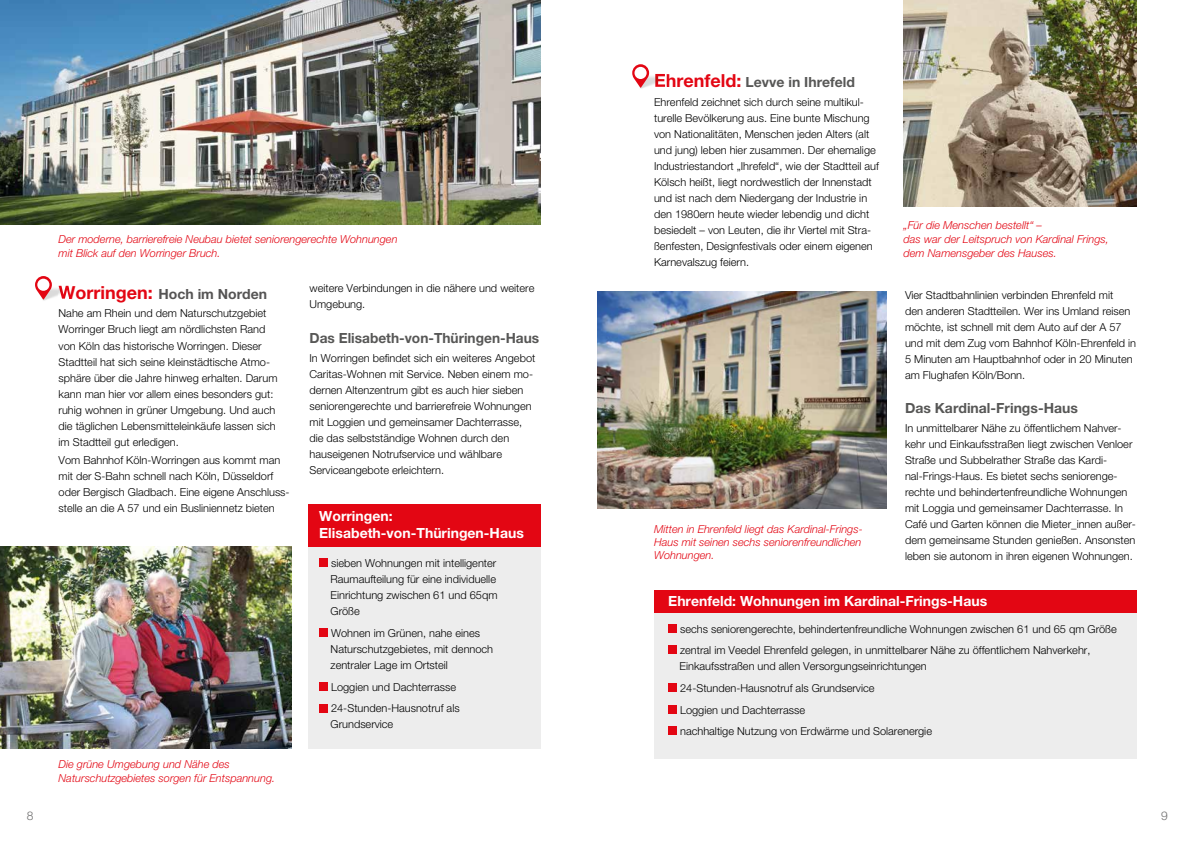
<style>
.page{position:relative;width:1191px;height:842px;background:#fff}
.page>*{position:absolute;margin:0;border:0;box-sizing:border-box;transform-origin:0 0}
.t1{font:700 14px "Helvetica Neue";color:#575756}
.t2{font:700 14px/16.8px "Helvetica Neue";color:#fff}
.t3{font:700 14px "Helvetica Neue";color:#555454}
.t4{font:300 12px "Helvetica Neue";color:#706f6f}
.t5{font:300 11px/16px "Helvetica Neue";color:#000}
.t6{font:italic 300 11px/14px "Helvetica Neue";color:#e30613}
.s1{font-size:18px;color:#e30613}
</style>
<div class="page">
<div style="left:308px;top:525px;width:232px;height:224px;background:#ededed"></div>
<div style="left:308px;top:504px;width:232px;height:43px;background:#e30613"></div>
<div style="left:319px;top:559px;width:9px;height:8px;background:#e30613"></div>
<div style="left:319px;top:628px;width:9px;height:9px;background:#e30613"></div>
<div style="left:319px;top:682px;width:9px;height:8px;background:#e30613"></div>
<div style="left:319px;top:704px;width:9px;height:8px;background:#e30613"></div>
<img style="left:0;top:0;width:540px;height:224px">
<img style="left:0;top:547px;width:291px;height:201px">
<img style="left:42px;top:285px;width:27px;height:16px">
<img style="left:59px;top:286px;width:10px;height:15px">
<svg style="left:35px;top:276px;width:17px;height:23px"></svg>
<div style="left:37px;top:279px;width:12px;height:12px;background:#fff;border-radius:50%"></div>
<img style="left:903px;top:0;width:233px;height:206px">
<img style="left:597px;top:291px;width:289px;height:218px">
<div style="left:654px;top:602px;width:482px;height:157px;background:#ededed"></div>
<div style="left:654px;top:590px;width:482px;height:22px;background:#e30613"></div>
<div style="left:668px;top:624px;width:9px;height:8px;background:#e30613"></div>
<div style="left:668px;top:646px;width:9px;height:8px;background:#e30613"></div>
<div style="left:668px;top:683px;width:9px;height:9px;background:#e30613"></div>
<div style="left:668px;top:705px;width:9px;height:8px;background:#e30613"></div>
<div style="left:668px;top:727px;width:9px;height:8px;background:#e30613"></div>
<svg style="left:655px;top:74px;width:11px;height:13px"></svg>
<svg style="left:632px;top:64px;width:17px;height:24px"></svg>
<div style="left:634px;top:67px;width:12px;height:12px;background:#fff;border-radius:50%"></div>
<p class="t4" style="left:27px;top:808px;width:8px">8</p>
<p class="t6" style="left:59px;top:232px;width:340px">Der moderne, barrierefreie Neubau bietet seniorengerechte Wohnungen mit Blick auf den Worringer Bruch.</p>
<p class="t3" style="left:59px;top:285px;width:210px"><span class="s1">Worringen:</span> Hoch im Norden</p>
<p class="t5" style="left:59px;top:305px;width:220px">Nahe am Rhein und dem Naturschutzgebiet Worringer Bruch liegt am nördlichsten Rand von Köln das historische Worringen. Dieser Stadtteil hat sich seine kleinstädtische Atmo&shy;sphäre über die Jahre hinweg erhalten. Darum kann man hier vor allem eines besonders gut: ruhig wohnen in grüner Umgebung. Und auch die täglichen Lebensmitteleinkäufe lassen sich im Stadtteil gut erledigen.</p>
<p class="t5" style="left:59px;top:452px;width:233px">Vom Bahnhof Köln-Worringen aus kommt man mit der S-Bahn schnell nach Köln, Düsseldorf oder Bergisch Gladbach. Eine eigene Anschluss&shy;stelle an die A 57 und ein Busliniennetz bieten</p>
<p class="t6" style="left:59px;top:756px;width:218px">Die grüne Umgebung und Nähe des<br>Naturschutzgebietes sorgen für Entspannung.</p>
<p class="t5" style="left:309px;top:280px;width:226px">weitere Verbindungen in die nähere und weitere<br>Umgebung.</p>
<p class="t1" style="left:309px;top:329px;width:231px">Das Elisabeth-von-Thüringen-Haus</p>
<p class="t5" style="left:309px;top:349px;width:227px">In Worringen befindet sich ein weiteres Angebot Caritas-Wohnen mit Service. Neben einem mo&shy;dernen Altenzentrum gibt es auch hier sieben seniorengerechte und barrierefreie Wohnungen mit Loggien und gemeinsamer Dachterrasse, die das selbstständige Wohnen durch den hauseigenen Notrufservice und wählbare Serviceangebote erleichtern.</p>
<p class="t2" style="left:319px;top:507px;width:206px">Worringen:<br>Elisabeth-von-Thüringen-Haus</p>
<p class="t5" style="left:330px;top:555px;width:168px">sieben Wohnungen mit intelligenter<br>Raumaufteilung für eine individuelle<br>Einrichtung zwischen 61 und 65qm<br>Größe</p>
<p class="t5" style="left:330px;top:625px;width:164px">Wohnen im Grünen, nahe eines<br>Naturschutzgebietes, mit dennoch zentraler Lage im Ortsteil</p>
<p class="t5" style="left:331px;top:675px;width:130px;line-height:21.7px">Loggien und Dachterrasse<br>24-Stunden-Hausnotruf als</p>
<p class="t5" style="left:330px;top:716px;width:64px">Grundservice</p>
<p class="t1" style="left:654px;top:73px;width:202px"><span class="s1">Ehrenfeld:</span> Levve in Ihrefeld</p>
<p class="t5" style="left:654px;top:93px;width:226px">Ehrenfeld zeichnet sich durch seine multikul&shy;turelle Bevölkerung aus. Eine bunte Mischung von Nationalitäten, Menschen jeden Alters (alt und jung) leben hier zusammen. Der ehemalige Industriestandort „Ihrefeld“, wie der Stadtteil auf Kölsch heißt, liegt nordwestlich der Innenstadt und ist nach dem Niedergang der Industrie in den 1980ern heute wieder lebendig und dicht besiedelt – von Leuten, die ihr Viertel mit Stra&shy;ßenfesten, Designfestivals oder einem eigenen Karnevalszug feiern.</p>
<p class="t6" style="left:903px;top:218px;width:207px">„Für die Menschen bestellt“ –<br>das war der Leitspruch von Kardinal Frings, dem Namensgeber des Hauses.</p>
<p class="t5" style="left:905px;top:286px;width:232px">Vier Stadtbahnlinien verbinden Ehrenfeld mit<br>den anderen Stadtteilen. Wer ins Umland reisen möchte, ist schnell mit dem Auto auf der A 57 und mit dem Zug vom Bahnhof Köln-Ehrenfeld in 5 Minuten am Hauptbahnhof oder in 20 Minuten am Flughafen Köln/Bonn.</p>
<p class="t1" style="left:905px;top:400px;width:174px">Das Kardinal-Frings-Haus</p>
<p class="t5" style="left:905px;top:420px;width:232px">In unmittelbarer Nähe zu öffentlichem Nahver&shy;kehr und Einkaufsstraßen liegt zwischen Venloer Straße und Subbelrather Straße das Kardi&shy;nal-Frings-Haus. Es bietet sechs seniorenge&shy;rechte und behindertenfreundliche Wohnungen mit Loggia und gemeinsamer Dachterrasse. In Café und Garten können die Mieter_innen außer&shy;dem gemeinsame Stunden genießen. Ansonsten leben sie autonom in ihren eigenen Wohnungen.</p>
<p class="t6" style="left:654px;top:522px;width:210px;line-height:13.2px;text-align:justify">Mitten in Ehrenfeld liegt das Kardinal-Frings-Haus mit seinen sechs seniorenfreundlichen Wohnungen.</p>
<p class="t2" style="left:668px;top:592px;width:320px">Ehrenfeld: Wohnungen im Kardinal-Frings-Haus</p>
<p class="t5" style="left:680px;top:617px;width:438px;line-height:21.7px">sechs seniorengerechte, behindertenfreundliche Wohnungen zwischen 61 und 65 qm Größe zentral im Veedel Ehrenfeld gelegen, in unmittelbarer Nähe zu öffentlichem Nahverkehr,</p>
<p class="t5" style="left:679px;top:655px;width:254px;line-height:21.7px">Einkaufsstraßen und allen Versorgungseinrichtungen 24-Stunden-Hausnotruf als Grundservice<br>Loggien und Dachterrasse<br>nachhaltige Nutzung von Erdwärme und Solarenergie</p>
<p class="t4" style="left:1161px;top:808px;width:8px">9</p>
</div>
